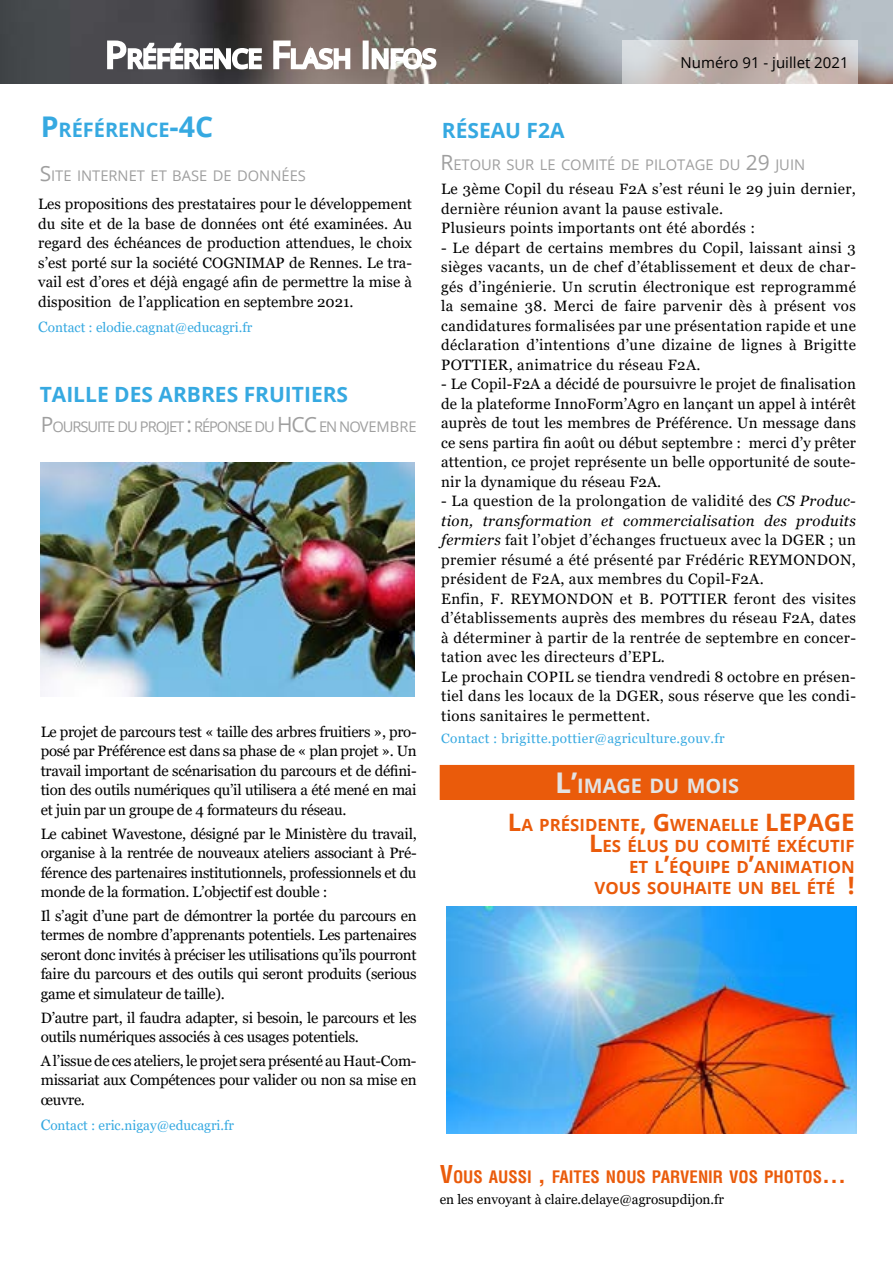
<style>
.page{position:relative;width:893px;height:1263px;background:#fff}
.page>*{position:absolute;margin:0;border:0;box-sizing:border-box;transform-origin:0 0}
.t1{font:25.2px "Open Sans";color:#fff}
.t2{font:700 21px "Open Sans";color:#36a9e1}
.t3{font:700 19.95px "Open Sans";color:#e3e3e3}
.t4{font:700 19.95px "Open Sans";color:#36a9e1}
.t5{font:700 16.8px/21px "Open Sans";color:#ea5b0b;text-align:right}
.t6{font:700 condensed 16.8px "Helvetica LT Std";color:#ea5b0b}
.t7{font:15px/19.5px "Georgia";letter-spacing:.025em;color:#000;text-align:justify}
.t8{font:15px/19.5px "Georgia";letter-spacing:-.02em;color:#000}
.t9{font:15px "Open Sans";color:#000}
.t10{font:14.7px "Open Sans";color:#9f9f9f}
.t11{font:14.7px "Open Sans";letter-spacing:-.07em;color:#9f9f9f}
.t12{font:13.5px "Georgia";color:#36a9e1}
.t13{font:13.5px "Georgia";letter-spacing:.025em;color:#36a9e1}
.t14{font:13.5px "Georgia";color:#000}
.s1{font-size:36px}
.s2{font-size:28.5px}
.s3{font-size:21px}
.s4{font-size:15px}
.s5{font-style:italic}
.s6{font-size:24px}
</style>
<div class="page">
<img style="left:0;top:0;width:893px;height:83px">
<svg style="left:622px;top:40px;width:235px;height:43px;background:#c4b9b5"></svg>
<div style="left:440px;top:766px;width:414px;height:33px;background:#ea5b0b"></div>
<div style="left:440px;top:765px;width:414px;height:35px;border:2px solid #ea5b0b"></div>
<img style="left:41px;top:462px;width:373px;height:234px">
<img style="left:446px;top:907px;width:410px;height:227px">
<h1 class="t1" style="left:105px;top:41px;width:333px"><span class="s1">P</span>RÉFÉRENCE <span class="s1">F</span>LASH <span class="s1">I</span>NFOS</h1>
<p class="t9" style="left:680px;top:52px;width:170px">Numéro 91 - juillet 2021</p>
<h3 class="t4" style="left:41px;top:116px;width:171px"><span class="s2">P</span>RÉFÉRENCE<span class="s2">-4C</span></h3>
<p class="t10" style="left:40px;top:166px;width:268px"><span class="s3">S</span>ITE INTERNET ET BASE DE DONNÉES</p>
<p class="t7" style="left:38px;top:195px;width:375px">Les propositions des prestataires pour le développement du site et de la base de données ont été examinées. Au regard des échéances de production attendues, le choix s’est porté sur la société COGNIMAP de Rennes. Le tra&shy;vail est d’ores et déjà engagé afin de permettre la mise à disposition de l’application en septembre 2021.</p>
<p class="t12" style="left:38px;top:319px;width:216px"><span class="s4">C</span>ontact : elodie.cagnat@educagri.fr</p>
<h2 class="t2" style="left:40px;top:379px;width:310px">TAILLE DES ARBRES FRUITIERS</h2>
<p class="t11" style="left:41px;top:416px;width:377px"><span class="s3">P</span>OURSUITE DU PROJET <span class="s3">:</span> RÉPONSE DU <span class="s3">HCC</span> EN NOVEMBRE</p>
<p class="t7" style="left:41px;top:722px;width:377px">Le projet de parcours test « taille des arbres fruitiers », pro&shy;posé par Préférence est dans sa phase de « plan projet ». Un travail important de scénarisation du parcours et de défini&shy;tion des outils numériques qu’il utilisera a été mené en mai et juin par un groupe de 4 formateurs du réseau.</p>
<p class="t7" style="left:41px;top:824px;width:377px">Le cabinet Wavestone, désigné par le Ministère du travail, organise à la rentrée de nouveaux ateliers associant à Pré&shy;férence des partenaires institutionnels, professionnels et du monde de la formation. L’objectif est double :</p>
<p class="t7" style="left:41px;top:906px;width:377px">Il s’agit d’une part de démontrer la portée du parcours en termes de nombre d’apprenants potentiels. Les partenaires seront donc invités à préciser les utilisations qu’ils pourront faire du parcours et des outils qui seront produits (serious game et simulateur de taille).</p>
<p class="t8" style="left:41px;top:1008px;width:377px">D’autre part, il faudra adapter, si besoin, le parcours et les outils numériques associés à ces usages potentiels.</p>
<p class="t7" style="left:41px;top:1051px;width:377px">A l’issue de ces ateliers, le projet sera présenté au Haut-Com&shy;missariat aux Compétences pour valider ou non sa mise en œuvre.</p>
<p class="t12" style="left:41px;top:1117px;width:195px"><span class="s4">C</span>ontact : eric.nigay@educagri.fr</p>
<h2 class="t2" style="left:442px;top:115px;width:124px">RÉSEAU F2A</h2>
<p class="t10" style="left:440px;top:155px;width:366px"><span class="s3">R</span>ETOUR SUR LE COMITÉ DE PILOTAGE DU <span class="s3">29</span> JUIN</p>
<p class="t7" style="left:441px;top:179px;width:416px;text-align:left">Le 3ème Copil du réseau F2A s’est réuni le 29 juin dernier, dernière réunion avant la pause estivale.<br>Plusieurs points importants ont été abordés :</p>
<p class="t7" style="left:441px;top:238px;width:416px">- Le départ de certains membres du Copil, laissant ainsi 3 sièges vacants, un de chef d’établissement et deux de char&shy;gés d’ingénierie. Un scrutin électronique est reprogrammé la semaine 38. Merci de faire parvenir dès à présent vos candidatures formalisées par une présentation rapide et une déclaration d’intentions d’une dizaine de lignes à Brigitte POTTIER, animatrice du réseau F2A.</p>
<p class="t7" style="left:441px;top:374px;width:416px">- Le Copil-F2A a décidé de poursuivre le projet de finalisation de la plateforme InnoForm’Agro en lançant un appel à intérêt auprès de tout les membres de Préférence. Un message dans ce sens partira fin août ou début septembre : merci d’y prêter attention, ce projet représente un belle opportunité de soute&shy;nir la dynamique du réseau F2A.</p>
<p class="t7" style="left:441px;top:491px;width:416px;text-align:left">- La question de la prolongation de validité des <span class="s5">CS Produc&shy;tion, transformation et commercialisation des produits fermiers</span> fait l’objet d’échanges fructueux avec la DGER ; un premier résumé a été présenté par Frédéric REYMONDON, président de F2A, aux membres du Copil-F2A.<br>Enfin, F. REYMONDON et B. POTTIER feront des visites d’établissements auprès des membres du réseau F2A, dates à déterminer à partir de la rentrée de septembre en concer&shy;tation avec les directeurs d’EPL.<br>Le prochain COPIL se tiendra vendredi 8 octobre en présen&shy;tiel dans les locaux de la DGER, sous réserve que les condi&shy;tions sanitaires le permettent.</p>
<p class="t13" style="left:441px;top:730px;width:285px">Contact : brigitte.pottier@agriculture.gouv.fr</p>
<h3 class="t3" style="left:555px;top:772px;width:36px"><span class="s2">L’</span>IMA</h3>
<h3 class="t3" style="left:616px;top:772px;width:124px">GE DU MOIS</h3>
<p class="t5" style="left:508px;top:814px;width:332px"><span class="s6">L</span>A PRÉSI DENTE<span class="s6">, G</span>WENAELLE <span class="s6">LEPAGE</span></p>
<p class="t5" style="left:589px;top:835px;width:259px"><span class="s6">L</span>ES ÉLUS DU COMITÉ EXÉCUTIF</p>
<p class="t5" style="left:629px;top:856px;width:162px">ET L<span class="s6">’</span>ÉQUI PE D<span class="s6">’</span>ANIMA</p>
<p class="t5" style="left:595px;top:856px;width:262px">TION<br>VOUS SOU HAITE U N BEL ÉTÉ <span class="s6">!</span></p>
<p class="t6" style="left:440px;top:1167px;width:408px"><span class="s6">V</span>OUS AUSSI <span class="s6">,</span> FAITES NOUS PARVENIR VOS PHOTOS<span class="s6">...</span></p>
<p class="t14" style="left:440px;top:1192px;width:286px">en les envoyant à claire.delaye@agrosupdijon.fr</p>
</div>
